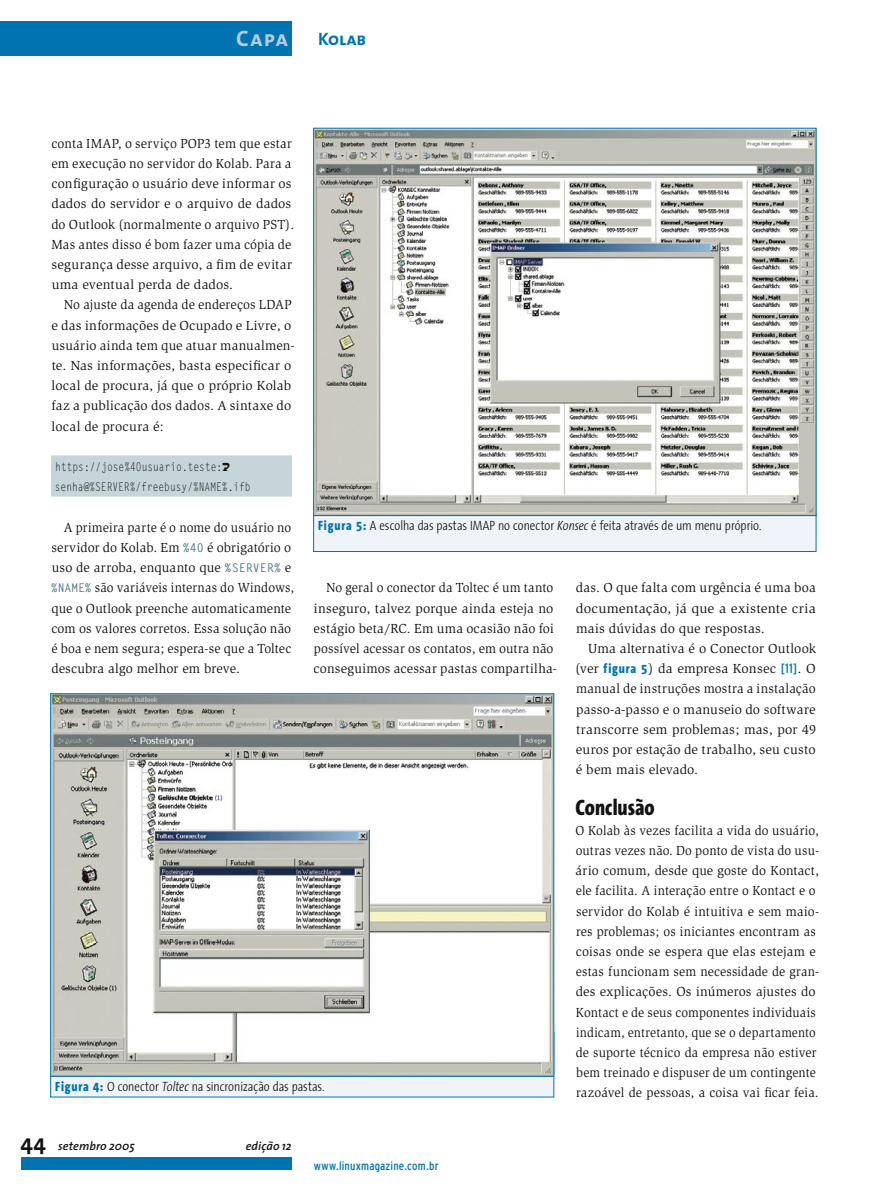
<style>
.page{position:relative;width:893px;height:1191px;background:#fff}
.page>*{position:absolute;margin:0;border:0;box-sizing:border-box;transform-origin:0 0}
.subtitle{font:800 22.5px "The Sans Condensed";color:#121212}
.t1{font:22.5px "The Sans Bold Caps";color:#b5cce0}
.t2{font:700 22.5px "The Sans";color:#121212}
.t3{font:18px "The Sans Bold Caps";letter-spacing:-.01em;color:#0073b0}
.paragraph_one{font:13.5px/20.2px "Slimbach";letter-spacing:.015em;color:#121212;scale:.94 1}
.paragraph{font:13.5px/20.2px "Slimbach";letter-spacing:.01em;color:#121212;scale:.96 1}
.paragraph-2{font:13.5px/20.2px "Slimbach";letter-spacing:.01em;color:#121212;text-align:justify}
.paragraph-3{font:13.5px/20.2px "Slimbach";letter-spacing:.01em;color:#121212;scale:.94 1}
.paragraph-4{font:13.5px/20.2px "Slimbach";letter-spacing:.01em;color:#121212;scale:.95 1}
.t4{font:300 13.5px "The Sans Condensed";color:#121212}
.codelist{font:12px "Gothic Looser";color:#121212;scale:.8 1}
.t5{font:condensed 12px "Interstate";letter-spacing:.015em;color:#0073b0}
.t6{font:italic 600 12px "The Sans";letter-spacing:.005em;color:#121212}
.s1{font-family:"Gothic Looser";font-weight:700;font-size:12px;color:#4c7685}
.s2{font-weight:800;color:#0073b0}
.s3{font-style:italic}
.s4{font-family:"The Sans Condensed";font-weight:800;color:#0073b0}
.s5{font-family:"Interstate";font-stretch:condensed;color:#0073b0}
</style>
<div class="page">
<div style="left:51px;top:455px;width:241px;height:21px;background:#c5d5da"></div>
<div style="left:51px;top:475px;width:241px;height:21px;background:#c5d5da"></div>
<div style="left:51px;top:1032px;width:503px;height:65px;background:#eff4f8"></div>
<img style="left:52px;top:695px;width:500px;height:379px">
<div style="left:314px;top:466px;width:502px;height:85px;background:#eff4f8"></div>
<div style="left:313px;top:466px;width:503px;height:86px;border:1px solid #0073b0"></div>
<img style="left:315px;top:130px;width:499px;height:384px">
<div style="left:0;top:21px;width:292px;height:34px;background:#0073b0"></div>
<div style="left:21px;top:1157px;width:271px;height:12px;background:#0073b0"></div>
<h1 class="t1" style="left:236px;top:20px;width:54px">Capa</h1>
<h2 class="t3" style="left:318px;top:24px;width:50px">Kolab</h2>
<p class="paragraph" style="left:51px;top:133px;width:254px">conta IMAP, o serviço POP3 tem que estar em execução no servidor do Kolab. Para a configuração o usuário deve informar os dados do servidor e o arquivo de dados do Outlook (normalmente o arquivo PST).<br>Mas antes disso é bom fazer uma cópia de segurança desse arquivo, a fim de evitar uma eventual perda de dados.</p>
<p class="paragraph" style="left:51px;top:295px;width:255px;text-indent:12px">No ajuste da agenda de endereços LDAP e das informações de Ocupado e Livre, o usuário ainda tem que atuar manualmen&shy;te. Nas informações, basta especificar o local de procura, já que o próprio Kolab faz a publicação dos dados. A sintaxe do local de procura é:</p>
<p class="codelist" style="left:55px;top:458px;width:210px">https://jose%40usuario.teste:</p>
<p class="codelist" style="left:55px;top:479px;width:246px">senha@%SERVER%/freebusy/%NAME%.ifb</p>
<p class="paragraph-3" style="left:51px;top:517px;width:260px;text-indent:13px">A primeira parte é o nome do usuário no servidor do Kolab. Em <span class="s1">%40</span> é obrigatório o uso de arroba, enquanto que <span class="s1">%SERVER%</span> e <span class="s1">%NAME%</span> são variáveis internas do Windows, que o Outlook preenche automaticamente com os valores corretos. Essa solução não é boa e nem segura; espera-se que a Toltec descubra algo melhor em breve.</p>
<p class="t4" style="left:318px;top:514px;width:445px"><span class="s2">Figura 5:</span> A escolha das pastas IMAP no conector <span class="s3">Konsec</span> é feita através de um menu próprio.</p>
<p class="paragraph-4" style="left:314px;top:578px;width:258px;text-indent:12px">No geral o conector da Toltec é um tanto inseguro, talvez porque ainda esteja no estágio beta/RC. Em uma ocasião não foi possível acessar os contatos, em outra não conseguimos acessar pastas compartilha-</p>
<p class="paragraph-2" style="left:576px;top:578px;width:241px">das. O que falta com urgência é uma boa documentação, já que a existente cria mais dúvidas do que respostas.</p>
<p class="paragraph-2" style="left:575px;top:638px;width:243px;text-indent:13px">Uma alternativa é o Conector Outlook (ver <span class="s4">figura 5</span>) da empresa Konsec <span class="s5">[11]</span>. O manual de instruções mostra a instalação passo-a-passo e o manuseio do software transcorre sem problemas; mas, por 49 euros por estação de trabalho, seu custo é bem mais elevado.</p>
<p class="subtitle" style="left:575px;top:794px;width:81px">Conclusão</p>
<p class="paragraph_one" style="left:575px;top:820px;width:261px">O Kolab às vezes facilita a vida do usuário, outras vezes não. Do ponto de vista do usu&shy;ário comum, desde que goste do Kontact, ele facilita. A interação entre o Kontact e o servidor do Kolab é intuitiva e sem maio&shy;res problemas; os iniciantes encontram as coisas onde se espera que elas estejam e estas funcionam sem necessidade de gran&shy;des explicações. Os inúmeros ajustes do Kontact e de seus componentes individuais indicam, entretanto, que se o departamento de suporte técnico da empresa não estiver bem treinado e dispuser de um contingente razoável de pessoas, a coisa vai ficar feia.</p>
<p class="t4" style="left:55px;top:1075px;width:271px"><span class="s2">Figura 4:</span> O conector <span class="s3">Toltec</span> na sincronização das pastas.</p>
<h1 class="t2" style="left:21px;top:1123px;width:27px">44</h1>
<p class="t6" style="left:58px;top:1135px;width:78px">setembro 2005</p>
<p class="t6" style="left:246px;top:1135px;width:47px">edição 12</p>
<p class="t5" style="left:314px;top:1158px;width:126px">www.linuxmagazine.com.br</p>
</div>
